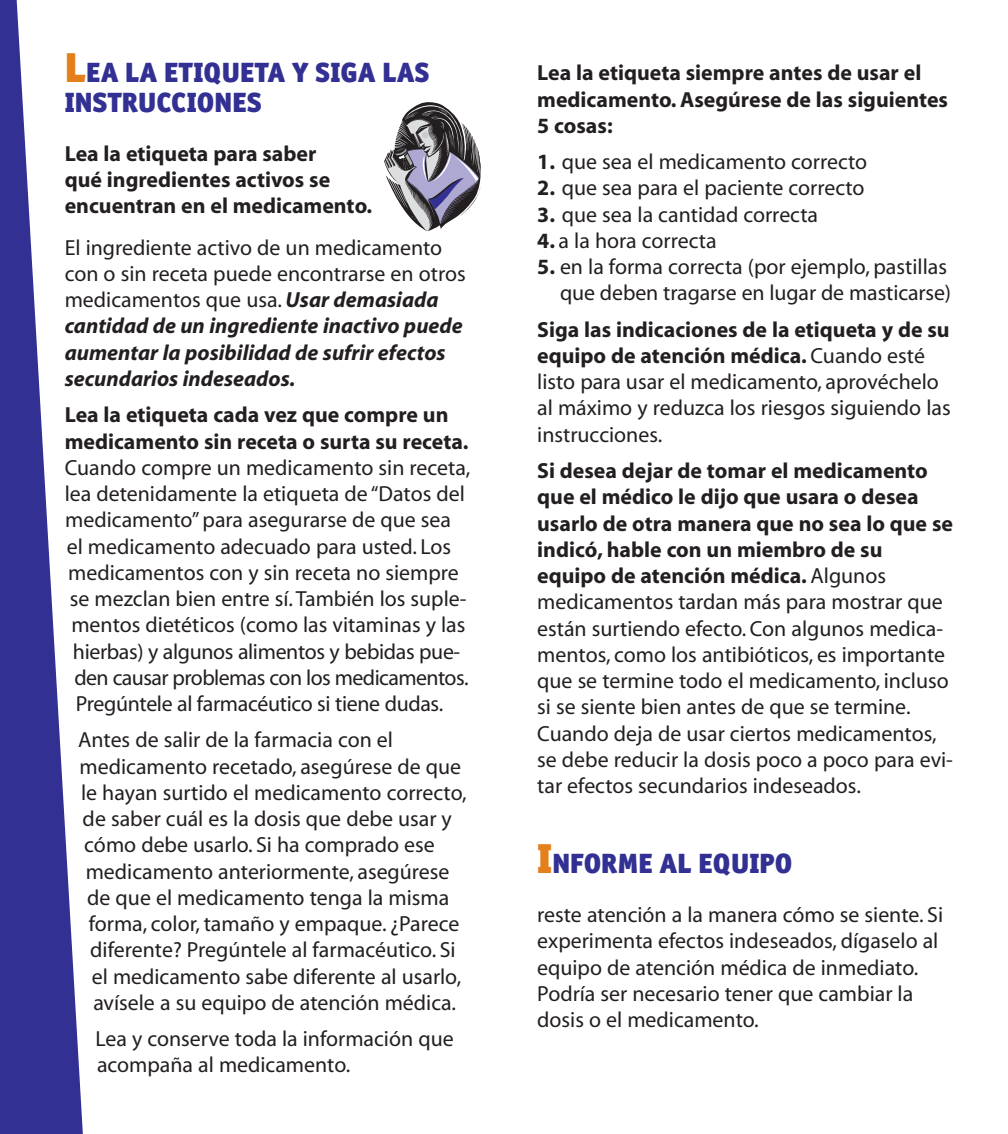
<style>
.page{position:relative;width:1008px;height:1134px;background:#fff}
.page>*{position:absolute;margin:0;border:0;box-sizing:border-box;transform-origin:0 0}
.t1{font:900 28px/29.8px "Officina San ITC";color:#323092}
.t2{font:21.88px/26.2px "Myriad";color:#231f20}
.t3{font:700 21.88px/26.2px "Myriad";color:#231f20}
.t4{font:italic 700 21.88px/26.2px "Myriad";color:#231f20}
.t5{font:21.88px "Myriad";letter-spacing:-.025em;color:#231f20}
.s1{font-size:42px;color:#e4801b}
.s2{font-weight:400;font-style:normal}
.s3{font-weight:700}
</style>
<div class="page">
<svg style="left:0;top:0;width:83px;height:1134px;fill:#323092"></svg>
<svg style="left:384px;top:102px;width:97px;height:129px"></svg>
<p class="t1" style="left:65px;top:60px;width:367px"><span class="s1">L</span>EA LA ETIQUETA Y SIGA LAS<br>INSTRUCCIONES</p>
<p class="t3" style="left:65px;top:142px;width:309px">Lea la etiqueta para saber<br>qué ingredientes activos se encuentran en el medicamento.</p>
<p class="t4" style="left:65px;top:236px;width:403px"><span class="s2">El ingrediente activo de un medicamento con o sin receta puede encontrarse en otros medicamentos que usa.</span> Usar demasiada cantidad de un ingrediente inactivo puede aumentar la posibilidad de sufrir efectos secundarios indeseados.</p>
<p class="t3" style="left:65px;top:404px;width:405px">Lea la etiqueta cada vez que compre un medicamento sin receta o surta su receta.</p>
<p class="t2" style="left:65px;top:456px;width:407px">Cuando compre un medicamento sin receta,</p>
<p class="t2" style="left:65px;top:482px;width:402px">lea detenidamente la etiqueta de “Datos del</p>
<p class="t2" style="left:65px;top:509px;width:387px">medicamento” para asegurarse de que sea</p>
<p class="t2" style="left:67px;top:535px;width:386px">el medicamento adecuado para usted. Los</p>
<p class="t2" style="left:68px;top:561px;width:392px">medicamentos con y sin receta no siempre</p>
<p class="t2" style="left:70px;top:587px;width:398px">se mezclan bien entre sí. También los suple-</p>
<p class="t2" style="left:71px;top:614px;width:396px">mentos dietéticos (como las vitaminas y las</p>
<p class="t2" style="left:73px;top:640px;width:389px">hierbas) y algunos alimentos y bebidas pue-</p>
<p class="t5" style="left:74px;top:669px;width:396px">den causar problemas con los medicamentos.</p>
<p class="t2" style="left:76px;top:692px;width:369px">Pregúntele al farmacéutico si tiene dudas.</p>
<p class="t2" style="left:78px;top:729px;width:316px">Antes de salir de la farmacia con el</p>
<p class="t2" style="left:80px;top:755px;width:383px">medicamento recetado, asegúrese de que</p>
<p class="t2" style="left:81px;top:781px;width:387px">le hayan surtido el medicamento correcto,</p>
<p class="t2" style="left:83px;top:807px;width:371px">de saber cuál es la dosis que debe usar y</p>
<p class="t2" style="left:84px;top:834px;width:352px">cómo debe usarlo. Si ha comprado ese</p>
<p class="t2" style="left:86px;top:860px;width:365px">medicamento anteriormente, asegúrese</p>
<p class="t2" style="left:87px;top:886px;width:364px">de que el medicamento tenga la misma</p>
<p class="t2" style="left:89px;top:912px;width:372px">forma, color, tamaño y empaque. ¿Parece</p>
<p class="t2" style="left:90px;top:939px;width:367px">diferente? Pregúntele al farmacéutico. Si</p>
<p class="t2" style="left:92px;top:965px;width:371px">el medicamento sabe diferente al usarlo,</p>
<p class="t2" style="left:93px;top:991px;width:364px">avísele a su equipo de atención médica.</p>
<p class="t2" style="left:96px;top:1027px;width:360px">Lea y conserve toda la información que acompaña al medicamento.</p>
<p class="t3" style="left:537px;top:62px;width:412px">Lea la etiqueta siempre antes de usar el medicamento. Asegúrese de las siguientes<br>5 cosas:</p>
<p class="t2" style="left:537px;top:150px;width:332px"><span class="s3">1.</span> que sea el medicamento correcto</p>
<p class="t2" style="left:537px;top:177px;width:329px"><span class="s3">2.</span> que sea para el paciente correcto</p>
<p class="t2" style="left:537px;top:203px;width:282px"><span class="s3">3.</span> que sea la cantidad correcta</p>
<p class="t2" style="left:537px;top:229px;width:181px"><span class="s3">4.</span> a la hora correcta</p>
<p class="t2" style="left:537px;top:255px;width:415px;text-align:right"><span class="s3">5.</span> en la forma correcta (por ejemplo, pastillas que deben tragarse en lugar de masticarse)</p>
<p class="t2" style="left:537px;top:318px;width:415px"><span class="s3">Siga las indicaciones de la etiqueta y de su equipo de atención médica.</span> Cuando esté listo para usar el medicamento, aprovéchelo al máximo y reduzca los riesgos siguiendo las instrucciones.</p>
<p class="t2" style="left:537px;top:459px;width:417px"><span class="s3">Si desea dejar de tomar el medicamento que el médico le dijo que usara o desea usarlo de otra manera que no sea lo que se indicó, hable con un miembro de su equipo de atención médica.</span> Algunos medicamentos tardan más para mostrar que están surtiendo efecto. Con algunos medica&shy;mentos, como los antibióticos, es importante que se termine todo el medicamento, incluso si se siente bien antes de que se termine.<br>Cuando deja de usar ciertos medicamentos, se debe reducir la dosis poco a poco para evi&shy;tar efectos secundarios indeseados.</p>
<p class="t1" style="left:537px;top:851px;width:257px"><span class="s1">I</span>NFORME AL EQUIPO</p>
<p class="t2" style="left:537px;top:903px;width:407px">reste atención a la manera cómo se siente. Si experimenta efectos indeseados, dígaselo al equipo de atención médica de inmediato.<br>Podría ser necesario tener que cambiar la dosis o el medicamento.</p>
</div>
